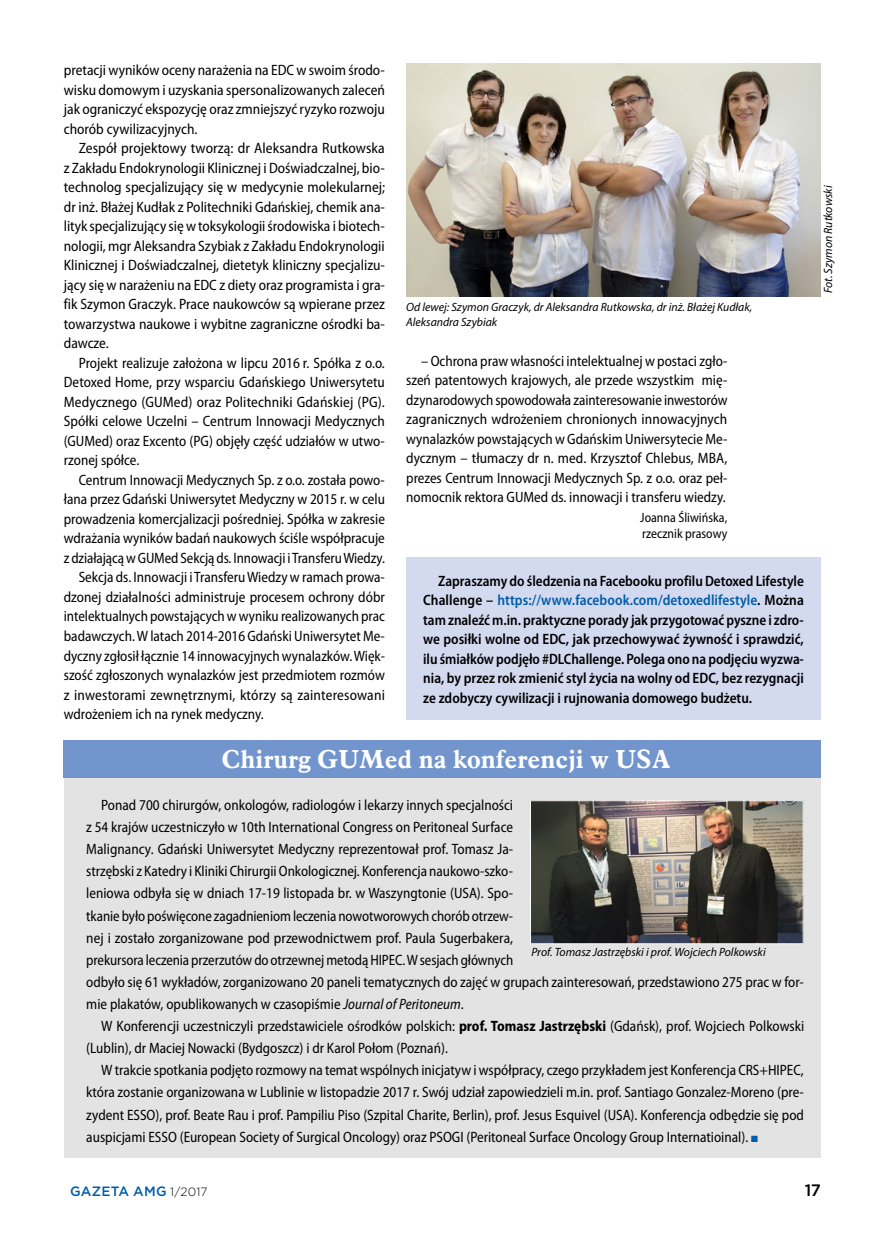
<style>
.page{position:relative;width:872px;height:1234px;background:#fff}
.page>*{position:absolute;margin:0;border:0;box-sizing:border-box;transform-origin:0 0}
.t1{font:700 25.5px "Aldine 721 EU";letter-spacing:.005em;color:#fff}
.t2{font:500 16.5px "Gotham";color:#000}
.t3{font:semi-condensed 15px/22px "Myriad Pro";color:#000;scale:.96 1}
.t4{font:semi-condensed 15px/19.5px "Myriad Pro";color:#000;text-align:justify}
.t5{font:600 semi-condensed 15px/19.5px "Myriad Pro";color:#000;text-align:justify;scale:.96 1}
.t6{font:semi-condensed 15px "Myriad Pro";color:#000;scale:.95 1}
.t7{font:semi-condensed 13.5px/15.8px "Myriad Pro";color:#000;scale:.96 1}
.t8{font:500 13.5px "Gotham";letter-spacing:.015em;color:#005da9}
.t9{font:italic 12px/15px "Myriad Pro";color:#000}
.s1{color:#005da9}
.s2{font-style:italic}
.s3{font-weight:700}
.s4{font-weight:300;font-size:12px;color:#000}
</style>
<div class="page">
<div style="left:64px;top:740px;width:756px;height:417px;background:#e3e3e3"></div>
<div style="left:64px;top:740px;width:757px;height:37px;background:#7295cd"></div>
<img style="left:532px;top:802px;width:269px;height:139px">
<div style="left:530px;top:800px;width:273px;height:143px;border:1px solid #fff"></div>
<div style="left:406px;top:557px;width:415px;height:162px;background:#d3daf0"></div>
<img style="left:406px;top:64px;width:415px;height:232px">
<p class="t4" style="left:64px;top:60px;width:323px">pretacji wyników oceny narażenia na EDC w swoim środo&shy;wisku domowym i uzyskania spersonalizowanych zaleceń jak ograniczyć ekspozycję oraz zmniejszyć ryzyko rozwoju chorób cywilizacyjnych.</p>
<p class="t4" style="left:64px;top:138px;width:323px;text-indent:15px">Zespół projektowy tworzą: dr Aleksandra Rutkowska z Zakładu Endokrynologii Klinicznej i Doświadczalnej, bio&shy;technolog specjalizujący się w medycynie molekularnej; dr inż. Błażej Kudłak z Politechniki Gdańskiej, chemik ana&shy;lityk specjalizujący się w toksykologii środowiska i biotech&shy;nologii, mgr Aleksandra Szybiak z Zakładu Endokrynologii Klinicznej i Doświadczalnej, dietetyk kliniczny specjalizu&shy;jący się w narażeniu na EDC z diety oraz programista i gra&shy;fik Szymon Graczyk. Prace naukowców są wpierane przez towarzystwa naukowe i wybitne zagraniczne ośrodki ba&shy;dawcze.</p>
<p class="t4" style="left:64px;top:353px;width:323px;text-indent:15px">Projekt realizuje założona w lipcu 2016 r. Spółka z o.o.<br>Detoxed Home, przy wsparciu Gdańskiego Uniwersytetu Medycznego (GUMed) oraz Politechniki Gdańskiej (PG).<br>Spółki celowe Uczelni – Centrum Innowacji Medycznych (GUMed) oraz Excento (PG) objęły część udziałów w utwo&shy;rzonej spółce.</p>
<p class="t3" style="left:79px;top:468px;width:320px">Centrum Innowacji Medycznych Sp. z o.o. została powo-</p>
<p class="t3" style="left:64px;top:488px;width:336px">łana przez Gdański Uniwersytet Medyczny w 2015 r. w celu</p>
<p class="t3" style="left:64px;top:507px;width:336px">prowadzenia komercjalizacji pośredniej. Spółka w zakresie</p>
<p class="t3" style="left:64px;top:527px;width:336px">wdrażania wyników badań naukowych ściśle współpracuje</p>
<p class="t6" style="left:64px;top:548px;width:339px">z działającą w GUMed Sekcją ds. Innowacji i Transferu Wiedzy.</p>
<p class="t3" style="left:79px;top:566px;width:320px">Sekcja ds. Innowacji i Transferu Wiedzy w ramach prowa-</p>
<p class="t4" style="left:64px;top:587px;width:323px">dzonej działalności administruje procesem ochrony dóbr</p>
<p class="t6" style="left:64px;top:607px;width:339px">intelektualnych powstających w wyniku realizowanych prac</p>
<p class="t3" style="left:64px;top:624px;width:336px">badawczych. W latach 2014-2016 Gdański Uniwersytet Me-</p>
<p class="t3" style="left:64px;top:644px;width:336px">dyczny zgłosił łącznie 14 innowacyjnych wynalazków. Więk-</p>
<p class="t3" style="left:64px;top:663px;width:336px">szość zgłoszonych wynalazków jest przedmiotem rozmów</p>
<p class="t4" style="left:64px;top:684px;width:322px">z inwestorami zewnętrznymi, którzy są zainteresowani</p>
<p class="t3" style="left:64px;top:702px;width:210px">wdrożeniem ich na rynek medyczny.</p>
<p class="t9" style="left:406px;top:299px;width:348px">Od lewej: Szymon Graczyk, dr Aleksandra Rutkowska, dr inż. Błażej Kudłak,<br>Aleksandra Szybiak</p>
<p class="t3" style="left:406px;top:351px;width:336px;line-height:19.5px;text-align:justify;text-indent:15px">– Ochrona praw własności intelektualnej w postaci zgło&shy;szeń patentowych krajowych, ale przede wszystkim mię&shy;dzynarodowych spowodowała zainteresowanie inwestorów zagranicznych wdrożeniem chronionych innowacyjnych wynalazków powstających w Gdańskim Uniwersytecie Me&shy;dycznym – tłumaczy dr n. med. Krzysztof Chlebus, MBA, prezes Centrum Innowacji Medycznych Sp. z o.o. oraz peł&shy;nomocnik rektora GUMed ds. innowacji i transferu wiedzy.</p>
<p class="t7" style="left:640px;top:510px;width:92px">Joanna Śliwińska, rzecznik prasowy</p>
<p class="t5" style="left:423px;top:570px;width:398px;text-indent:15px">Zapraszamy do śledzenia na Facebooku profilu Detoxed Lifestyle Challenge – <span class="s1">https://www.facebook.com/detoxedlifestyle</span>. Można tam znaleźć m.in. praktyczne porady jak przygotować pyszne i zdro&shy;we posiłki wolne od EDC, jak przechowywać żywność i sprawdzić, ilu śmiałków podjęło #DLChallenge. Polega ono na podjęciu wyzwa&shy;nia, by przez rok zmienić styl życia na wolny od EDC, bez rezygnacji ze zdobyczy cywilizacji i rujnowania domowego budżetu.</p>
<h1 class="t1" style="left:222px;top:743px;width:450px">Chirurg GUMed na konferencji w USA</h1>
<p class="t3" style="left:86px;top:793px;width:749px;text-indent:15px">Ponad 700 chirurgów, onkologów, radiologów i lekarzy innych specjalności<br>z 54 krajów uczestniczyło w 10th International Congress on Peritoneal Surface<br>Malignancy. Gdański Uniwersytet Medyczny reprezentował prof. Tomasz Ja-<br>strzębski z Katedry i Kliniki Chirurgii Onkologicznej. Konferencja naukowo-szko-<br>leniowa odbyła się w dniach 17-19 listopada br. w Waszyngtonie (USA). Spo-<br>tkanie było poświęcone zagadnieniom leczenia nowotworowych chorób otrzew-<br>nej i zostało zorganizowane pod przewodnictwem prof. Paula Sugerbakera,<br>prekursora leczenia przerzutów do otrzewnej metodą HIPEC. W sesjach głównych<br>odbyło się 61 wykładów, zorganizowano 20 paneli tematycznych do zajęć w grupach zainteresowań, przedstawiono 275 prac w for&shy;mie plakatów, opublikowanych w czasopiśmie <span class="s2">Journal of Peritoneum</span>.</p>
<p class="t3" style="left:86px;top:1014px;width:749px;text-indent:15px">W Konferencji uczestniczyli przedstawiciele ośrodków polskich: <span class="s3">prof. Tomasz Jastrzębski</span> (Gdańsk), prof. Wojciech Polkowski (Lublin), dr Maciej Nowacki (Bydgoszcz) i dr Karol Połom (Poznań).</p>
<p class="t3" style="left:86px;top:1058px;width:749px;text-align:justify;text-indent:15px">W trakcie spotkania podjęto rozmowy na temat wspólnych inicjatyw i współpracy, czego przykładem jest Konferencja CRS+HIPEC, która zostanie organizowana w Lublinie w listopadzie 2017 r. Swój udział zapowiedzieli m.in. prof. Santiago Gonzalez-Moreno (pre&shy;zydent ESSO), prof. Beate Rau i prof. Pampiliu Piso (Szpital Charite, Berlin), prof. Jesus Esquivel (USA). Konferencja odbędzie się pod auspicjami ESSO (European Society of Surgical Oncology) oraz PSOGI (Peritoneal Surface Oncology Group Internatioinal). <span class="s1">■</span></p>
<p class="t9" style="left:531px;top:943px;width:236px">Prof. Tomasz Jastrzębski i prof. Wojciech Polkowski</p>
<p class="t9" style="left:820px;top:293px;width:109px;rotate:-90deg">Fot. Szymon Rutkowski</p>
<p class="t8" style="left:70px;top:1182px;width:139px">GAZETA AMG <span class="s4">1/2017</span></p>
<p class="t2" style="left:804px;top:1179px;width:18px">17</p>
</div>
